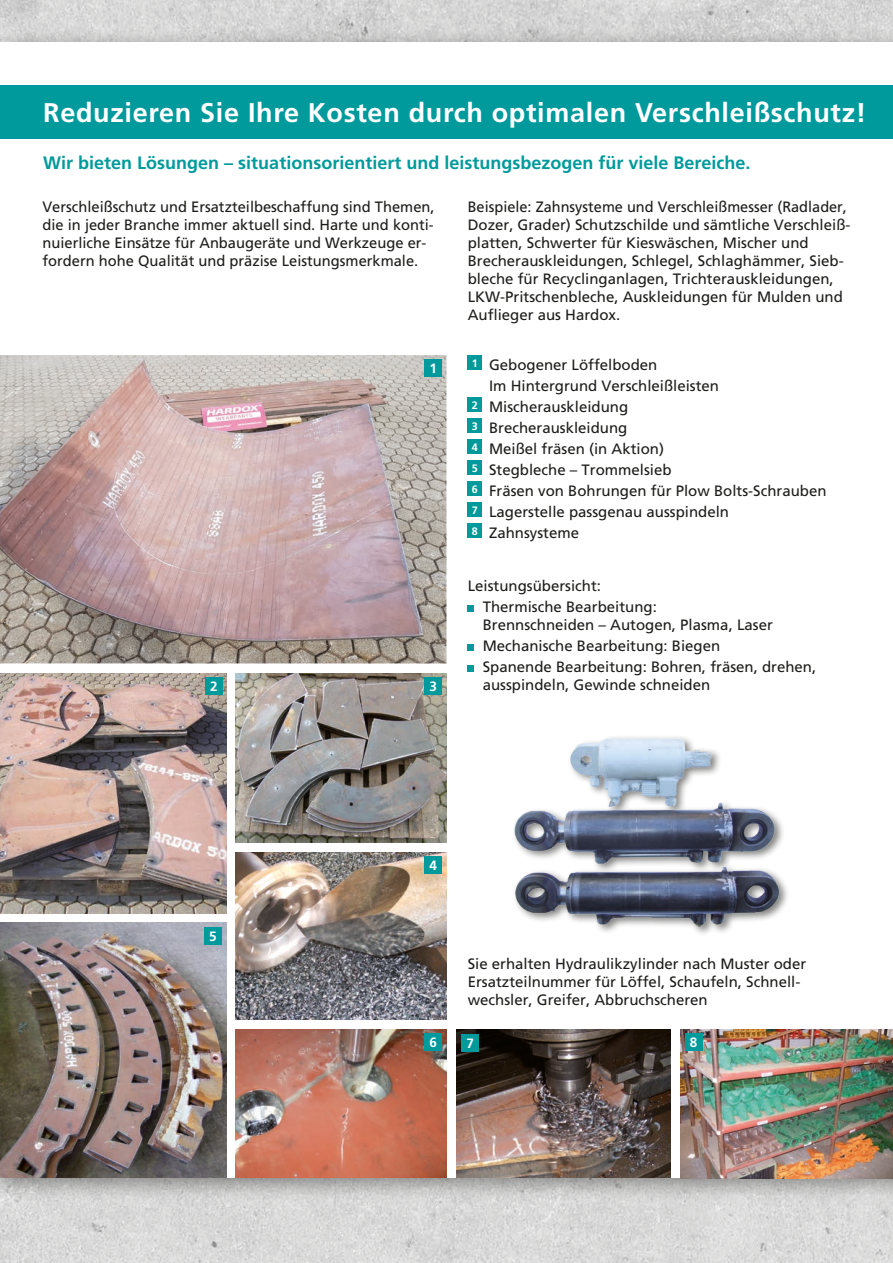
<style>
.page{position:relative;width:893px;height:1263px;background:#fff}
.page>*{position:absolute;margin:0;border:0;box-sizing:border-box;transform-origin:0 0}
.t1{font:700 27px "Frutiger";letter-spacing:.025em;color:#fff}
.t2{font:700 18px "Frutiger";color:#009a9c}
.t3{font:15px/18px "Frutiger";color:#1d1d1b}
.t4{font:700 13.5px "Frutiger";color:#fff}
</style>
<div class="page">
<img style="left:0;top:0;width:893px;height:1263px">
<div style="left:0;top:29px;width:893px;height:1173px;background:#1d1d1b;opacity:.45"></div>
<div style="left:0;top:43px;width:893px;height:1135px;background:#fff"></div>
<div style="left:0;top:85px;width:893px;height:53px;background:#009a9c"></div>
<img style="left:680px;top:1029px;width:213px;height:149px">
<img style="left:456px;top:1029px;width:215px;height:149px">
<img style="left:236px;top:1029px;width:210px;height:149px">
<img style="left:0;top:355px;width:446px;height:308px">
<img style="left:236px;top:852px;width:210px;height:167px">
<img style="left:514px;top:737px;width:272px;height:193px">
<img style="left:0;top:923px;width:226px;height:255px">
<div style="left:468px;top:356px;width:14px;height:14px;background:#009a9c"></div>
<div style="left:468px;top:398px;width:14px;height:14px;background:#009a9c"></div>
<div style="left:468px;top:419px;width:14px;height:14px;background:#009a9c"></div>
<div style="left:468px;top:440px;width:14px;height:14px;background:#009a9c"></div>
<div style="left:468px;top:461px;width:14px;height:14px;background:#009a9c"></div>
<div style="left:468px;top:482px;width:14px;height:14px;background:#009a9c"></div>
<div style="left:468px;top:503px;width:14px;height:14px;background:#009a9c"></div>
<div style="left:468px;top:524px;width:14px;height:14px;background:#009a9c"></div>
<svg style="left:468px;top:606px;width:6px;height:6px"></svg>
<svg style="left:468px;top:645px;width:6px;height:6px"></svg>
<svg style="left:468px;top:666px;width:6px;height:6px"></svg>
<div style="left:424px;top:359px;width:18px;height:18px;background:#009a9c"></div>
<div style="left:424px;top:856px;width:18px;height:18px;background:#009a9c"></div>
<img style="left:0;top:673px;width:226px;height:240px">
<img style="left:236px;top:673px;width:210px;height:170px">
<div style="left:424px;top:677px;width:18px;height:18px;background:#009a9c"></div>
<div style="left:205px;top:677px;width:18px;height:18px;background:#009a9c"></div>
<div style="left:204px;top:927px;width:18px;height:18px;background:#009a9c"></div>
<div style="left:424px;top:1033px;width:18px;height:18px;background:#009a9c"></div>
<div style="left:461px;top:1033px;width:18px;height:18px;background:#009a9c"></div>
<div style="left:685px;top:1033px;width:17px;height:18px;background:#009a9c"></div>
<h1 class="t1" style="left:43px;top:97px;width:825px">Reduzieren Sie Ihre Kosten durch optimalen Verschleißschutz!</h1>
<p class="t2" style="left:43px;top:152px;width:709px">Wir bieten Lösungen – situationsorientiert und leistungsbezogen für viele Bereiche.</p>
<p class="t3" style="left:43px;top:197px;width:394px">Verschleißschutz und Ersatzteilbeschaffung sind Themen, die in jeder Branche immer aktuell sind. Harte und konti&shy;nuierliche Einsätze für Anbaugeräte und Werkzeuge er&shy;fordern hohe Qualität und präzise Leistungsmerkmale.</p>
<p class="t3" style="left:468px;top:197px;width:383px">Beispiele: Zahnsysteme und Verschleißmesser (Radlader, Dozer, Grader) Schutzschilde und sämtliche Verschleiß&shy;platten, Schwerter für Kieswäschen, Mischer und Brecherauskleidungen, Schlegel, Schlaghämmer, Sieb&shy;bleche für Recyclinganlagen, Trichterauskleidungen, LKW-Pritschenbleche, Auskleidungen für Mulden und Auflieger aus Hardox.</p>
<p class="t4" style="left:430px;top:360px;width:9px">1</p>
<p class="t4" style="left:210px;top:678px;width:9px">2</p>
<p class="t4" style="left:430px;top:678px;width:9px">3</p>
<p class="t3" style="left:472px;top:356px;width:187px"><sup>1</sup> Gebogener Löffelboden</p>
<p class="t3" style="left:489px;top:377px;width:232px">Im Hintergrund Verschleißleisten</p>
<p class="t3" style="left:472px;top:398px;width:158px"><sup>2</sup> Mischerauskleidung</p>
<p class="t3" style="left:472px;top:419px;width:157px"><sup>3</sup> Brecherauskleidung</p>
<p class="t3" style="left:472px;top:440px;width:194px"><sup>4</sup> Meißel fräsen (in Aktion)</p>
<p class="t3" style="left:472px;top:461px;width:201px"><sup>5</sup> Stegbleche – Trommelsieb</p>
<p class="t3" style="left:472px;top:482px;width:356px"><sup>6</sup> Fräsen von Bohrungen für Plow Bolts-Schrauben</p>
<p class="t3" style="left:472px;top:503px;width:259px"><sup>7</sup> Lagerstelle passgenau ausspindeln</p>
<p class="t3" style="left:472px;top:524px;width:109px"><sup>8</sup> Zahnsysteme</p>
<p class="t3" style="left:483px;top:575px;width:176px;line-height:21px;text-indent:-15px">Leistungsübersicht:<br>Thermische Bearbeitung:</p>
<p class="t3" style="left:483px;top:614px;width:335px;line-height:21px">Brennschneiden – Autogen, Plasma, Laser<br>Mechanische Bearbeitung: Biegen<br>Spanende Bearbeitung: Bohren, fräsen, drehen,</p>
<p class="t3" style="left:483px;top:676px;width:229px">ausspindeln, Gewinde schneiden</p>
<p class="t4" style="left:209px;top:928px;width:9px">5</p>
<p class="t4" style="left:430px;top:858px;width:9px">4</p>
<p class="t3" style="left:468px;top:955px;width:340px">Sie erhalten Hydraulikzylinder nach Muster oder<br>Ersatzteilnummer für Löffel, Schaufeln, Schnell&shy;wechsler, Greifer, Abbruchscheren</p>
<p class="t4" style="left:430px;top:1035px;width:9px">6</p>
<p class="t4" style="left:466px;top:1035px;width:9px">7</p>
<p class="t4" style="left:690px;top:1035px;width:9px">8</p>
</div>
